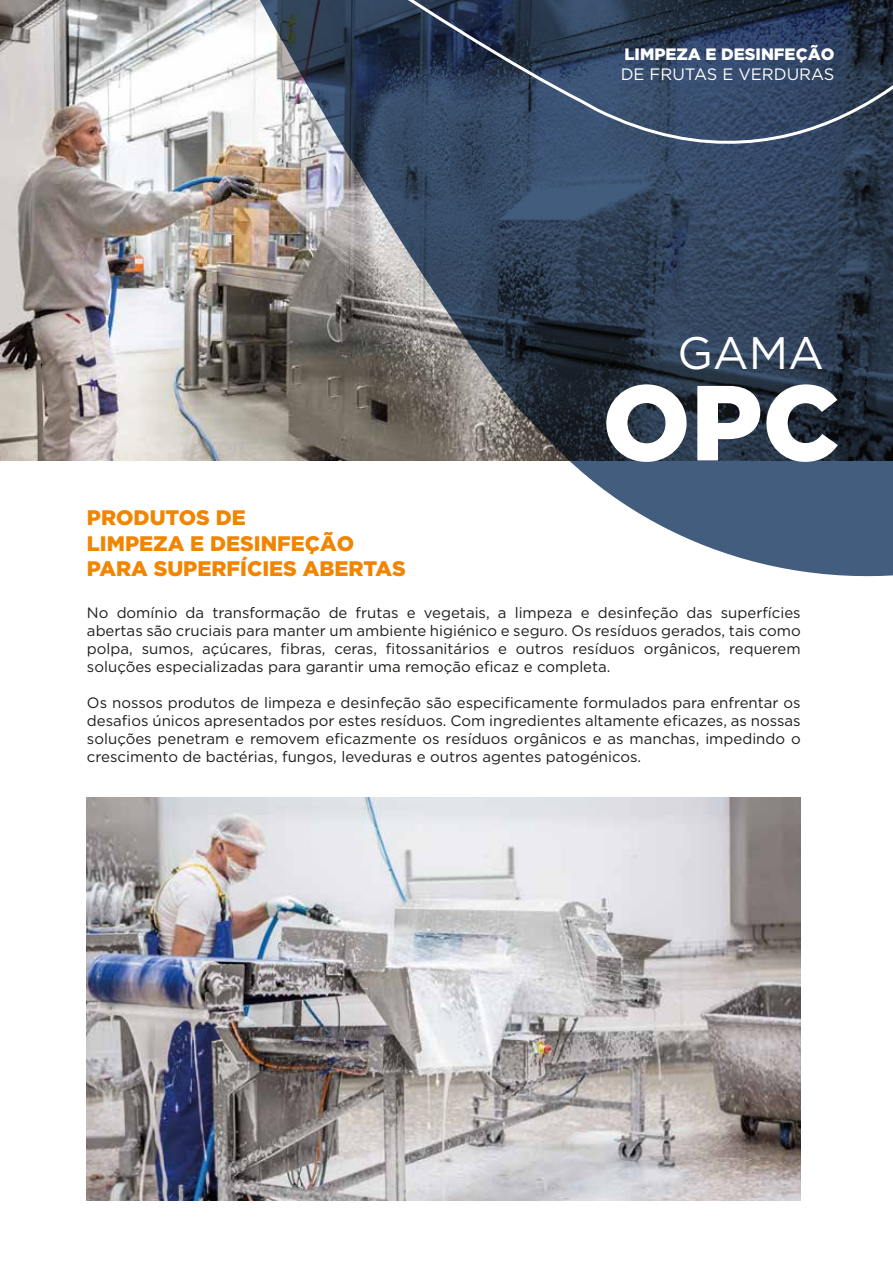
<style>
.page{position:relative;width:893px;height:1263px;background:#fff}
.page>*{position:absolute;margin:0;border:0;box-sizing:border-box;transform-origin:0 0}
.t1{font:900 106.5px "Gotham";color:#fff}
.t2{font:45.45px "Gotham";color:#fff}
.t3{font:900 21px/25.2px "Gotham";color:#f18500}
.t4{font:900 16.5px "Gotham";color:#fff}
.t5{font:16.5px "Gotham";color:#fff}
.t6{font:15px/18px "Gotham";color:#1d1d1b;text-align:justify}
</style>
<div class="page">
<img style="left:0;top:216px;width:84px;height:244px">
<svg style="left:84px;top:216px;width:809px;height:360px"></svg>
<svg style="left:0;top:0;width:893px;height:216px;background:#677181"></svg>
<img style="left:87px;top:797px;width:713px;height:403px">
<p class="t4" style="left:624px;top:45px;width:212px">LIMPEZA E DESINFEÇÃO</p>
<p class="t5" style="left:621px;top:63px;width:215px">DE FRUTAS E VERDURAS</p>
<h2 class="t2" style="left:677px;top:323px;width:148px">GAMA</h2>
<h3 class="t3" style="left:87px;top:505px;width:320px">PRODUTOS DE<br>LIMPEZA E DESINFEÇÃO<br>PARA SUPERFÍCIES ABERTAS</h3>
<h1 class="t1" style="left:602px;top:361px;width:239px">OPC</h1>
<p class="t6" style="left:87px;top:603px;width:715px">No domínio da transformação de frutas e vegetais, a limpeza e desinfeção das superfícies abertas são cruciais para manter um ambiente higiénico e seguro. Os resíduos gerados, tais como polpa, sumos, açúcares, fibras, ceras, fitossanitários e outros resíduos orgânicos, requerem soluções especializadas para garantir uma remoção eficaz e completa.</p>
<p class="t6" style="left:87px;top:693px;width:715px">Os nossos produtos de limpeza e desinfeção são especificamente formulados para enfrentar os desafios únicos apresentados por estes resíduos. Com ingredientes altamente eficazes, as nossas soluções penetram e removem eficazmente os resíduos orgânicos e as manchas, impedindo o crescimento de bactérias, fungos, leveduras e outros agentes patogénicos.</p>
</div>
